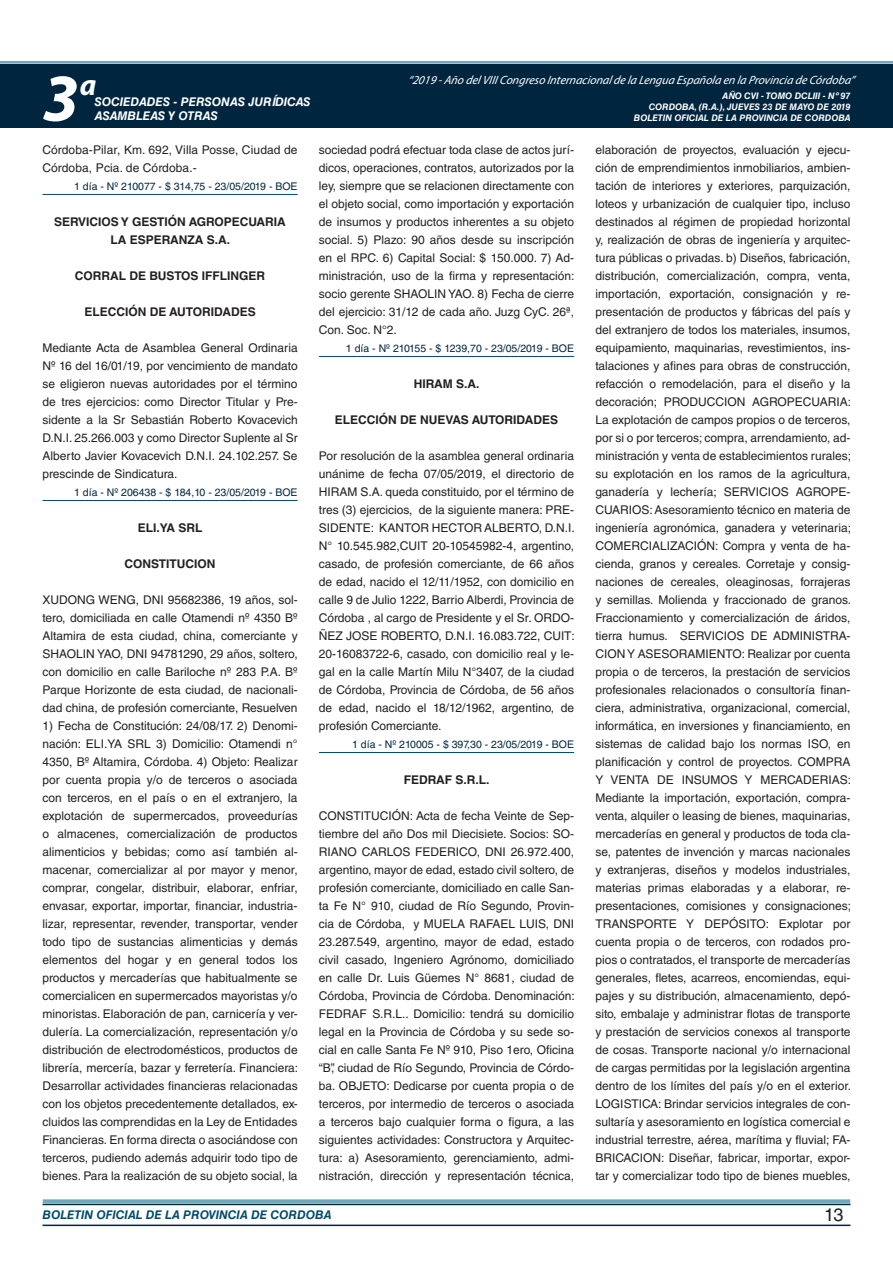
<style>
.page{position:relative;width:893px;height:1263px;background:#fff}
.page>*{position:absolute;margin:0;border:0;box-sizing:border-box;transform-origin:0 0}
.t1{font:italic 700 67.5px "Myriad Pro";color:#fff}
.t2{font:italic 700 30px "Myriad Pro";color:#fff}
.t3{font:18px "Helvetica LT Std";color:#231f20}
.t4{font:12px/18px "Helvetica LT Std";color:#231f20;text-align:justify}
.t5{font:700 12px/18px "Helvetica LT Std";color:#231f20}
.t6{font:italic 12px "Myriad Pro";color:#fff}
.t7{font:italic 700 12px "Helvetica LT Std";color:#fff}
.t8{font:italic 700 12px "Helvetica LT Std";color:#004b6c}
.t9{font:10.5px "Helvetica LT Std";color:#00263f}
.t10{font:italic 700 9px/10.8px "Helvetica LT Std";color:#fff;text-align:right}
</style>
<div class="page">
<div style="left:0;top:61px;width:893px;height:6px;background:#fff;opacity:.75"></div>
<div style="left:0;top:64px;width:893px;height:64px;background:#00263f"></div>
<hr style="left:43px;top:1224px;width:807px;height:2px;background:#00263f">
<div style="left:42px;top:1198px;width:809px;height:8px;background:#fff;opacity:.75"></div>
<hr style="left:43px;top:194px;width:255px;height:1px;background:#004b6c">
<hr style="left:43px;top:500px;width:255px;height:1px;background:#004b6c">
<hr style="left:319px;top:356px;width:255px;height:1px;background:#004b6c">
<hr style="left:319px;top:752px;width:255px;height:1px;background:#004b6c">
<h2 class="t2" style="left:80px;top:66px;width:18px">a</h2>
<p class="t6" style="left:408px;top:72px;width:448px">“2019 -Año delVIIICongreso Internacionalde la Lengua Esp añola en la Provincia de Córdoba”</p>
<h1 class="t1" style="left:43px;top:54px;width:38px">3</h1>
<p class="t10" style="left:634px;top:91px;width:218px">AÑO CVI - TOMO DCLIII - Nº 97<br>CORDOBA, (R.A.), JUEVES 23 DE MAYO DE 2019<br>BOLETIN OFICIAL DE LA PROVINCIA DE CORDOBA</p>
<p class="t7" style="left:95px;top:94px;width:217px">SOCIEDADES - PERSONAS JURÍDICAS</p>
<p class="t7" style="left:95px;top:109px;width:125px">ASAMBLEAS Y OTRAS</p>
<p class="t4" style="left:43px;top:141px;width:257px">Córdoba-Pilar, Km. 692, Villa Posse, Ciudad de<br>Córdoba, Pcia. de Córdoba.-</p>
<p class="t9" style="left:74px;top:180px;width:225px">1 día - Nº 210077 - $ 314,75 - 23/05/2019 - BOE</p>
<p class="t5" style="left:54px;top:212px;width:9px">SER</p>
<p class="t5" style="left:78px;top:212px;width:28px">VICIOS</p>
<p class="t5" style="left:121px;top:212px;width:21px">Y GES</p>
<p class="t5" style="left:157px;top:212px;width:15px">TIÓN</p>
<p class="t5" style="left:189px;top:212px;width:18px">AGRO</p>
<p class="t5" style="left:110px;top:212px;width:177px;text-indent:113px">PECUARIA<br>LA ESPERANZA S.A.</p>
<p class="t5" style="left:75px;top:266px;width:19px">CORR</p>
<p class="t5" style="left:110px;top:266px;width:49px">ALDE BUS</p>
<p class="t5" style="left:174px;top:266px;width:54px">TOS IFFLINGER</p>
<p class="t5" style="left:84px;top:302px;width:173px">ELECCIÓN DE AUTORIDADES</p>
<p class="t4" style="left:43px;top:339px;width:257px">Mediante Acta de Asamblea General Ordinaria Nº 16 del 16/01/19, por vencimiento de mandato se eligieron nuevas autoridades por el término de tres ejercicios: como Director Titular y Pre&shy;sidente a la Sr Sebastián Roberto Kovacevich D.N.I. 25.266.003 y como Director Suplente al Sr Alberto Javier Kovacevich D.N.I. 24.102.257. Se prescinde de Sindicatura.</p>
<p class="t9" style="left:74px;top:486px;width:225px">1 día - Nº 206438 - $ 184,10 - 23/05/2019 - BOE</p>
<p class="t5" style="left:138px;top:518px;width:50px">ELI .YA SRL</p>
<p class="t5" style="left:125px;top:554px;width:19px">CONS</p>
<p class="t5" style="left:159px;top:554px;width:43px">TITUCION</p>
<p class="t4" style="left:43px;top:591px;width:257px">XUDONG WENG, DNI 95682386, 19 años, sol&shy;tero, domiciliada en calle Otamendi nº 4350 Bº Altamira de esta ciudad, china, comerciante y SHAOLIN YAO, DNI 94781290, 29 años, soltero, con domicilio en calle Bariloche nº 283 P.A. Bº Parque Horizonte de esta ciudad, de nacionali&shy;dad china, de profesión comerciante, Resuelven</p>
<p class="t4" style="left:43px;top:717px;width:257px">1) Fecha de Constitución: 24/08/17. 2) Denomi&shy;nación: ELI.YA SRL 3) Domicilio: Otamendi n° 4350, Bº Altamira, Córdoba. 4) Objeto: Realizar por cuenta propia y/o de terceros o asociada con terceros, en el país o en el extranjero, la explotación de supermercados, proveedurías o almacenes, comercialización de productos alimenticios y bebidas; como así también al&shy;macenar, comercializar al por mayor y menor, comprar, congelar, distribuir, elaborar, enfriar, envasar, exportar, importar, financiar, industria&shy;lizar, representar, revender, transportar, vender todo tipo de sustancias alimenticias y demás elementos del hogar y en general todos los productos y mercaderías que habitualmente se comercialicen en supermercados mayoristas y/o minoristas. Elaboración de pan, carnicería y ver&shy;dulería. La comercialización, representación y/o distribución de electrodomésticos, productos de librería, mercería, bazar y ferretería. Financiera:<br>Desarrollar actividades financieras relacionadas con los objetos precedentemente detallados, ex&shy;cluidos las comprendidas en la Ley de Entidades Financieras. En forma directa o asociándose con terceros, pudiendo además adquirir todo tipo de bienes. Para la realización de su objeto social, la</p>
<p class="t4" style="left:319px;top:141px;width:257px">sociedad podrá efectuar toda clase de actos jurí&shy;dicos, operaciones, contratos, autorizados por la ley, siempre que se relacionen directamente con el objeto social, como importación y exportación de insumos y productos inherentes a su objeto social. 5) Plazo: 90 años desde su inscripción en el RPC. 6) Capital Social: $ 150.000. 7) Ad&shy;ministración, uso de la firma y representación: socio gerente SHAOLIN YAO. 8) Fecha de cierre del ejercicio: 31/12 de cada año. Juzg CyC. 26ª, Con. Soc. N°2.</p>
<p class="t9" style="left:346px;top:342px;width:230px">1 día - Nº 210155 - $ 1239,70 - 23/05/2019 - BOE</p>
<p class="t5" style="left:414px;top:374px;width:67px">HIRAM S.A.</p>
<p class="t5" style="left:335px;top:410px;width:225px">ELECCIÓN DE NUEVAS AUTORIDADES</p>
<p class="t4" style="left:319px;top:447px;width:257px">Por resolución de la asamblea general ordinaria unánime de fecha 07/05/2019, el directorio de HIRAM S.A. queda constituido, por el término de tres (3) ejercicios, de la siguiente manera: PRE-SIDENTE: KANTOR HECTOR ALBERTO, D.N.I.<br>N° 10.545.982,CUIT 20-10545982-4, argentino, casado, de profesión comerciante, de 66 años de edad, nacido el 12/11/1952, con domicilio en calle 9 de Julio 1222, Barrio Alberdi, Provincia de Córdoba , al cargo de Presidente y el Sr. ORDO-ÑEZ JOSE ROBERTO, D.N.I. 16.083.722, CUIT:<br>20-16083722-6, casado, con domicilio real y le&shy;gal en la calle Martín Milu N°3407, de la ciudad de Córdoba, Provincia de Córdoba, de 56 años de edad, nacido el 18/12/1962, argentino, de profesión Comerciante.</p>
<p class="t9" style="left:352px;top:738px;width:223px">1 día - Nº 210005 - $ 397,30 - 23/05/2019 - BOE</p>
<p class="t5" style="left:404px;top:770px;width:17px">FEDR</p>
<p class="t5" style="left:436px;top:770px;width:55px">AF S.R.L.</p>
<p class="t4" style="left:319px;top:807px;width:257px">CONSTITUCIÓN: Acta de fecha Veinte de Sep&shy;tiembre del año Dos mil Diecisiete. Socios: SO-RIANO CARLOS FEDERICO, DNI 26.972.400, argentino, mayor de edad, estado civil soltero, de profesión comerciante, domiciliado en calle San&shy;ta Fe N° 910, ciudad de Río Segundo, Provin&shy;cia de Córdoba, y MUELA RAFAEL LUIS, DNI 23.287.549, argentino, mayor de edad, estado civil casado, Ingeniero Agrónomo, domiciliado en calle Dr. Luis Güemes N° 8681, ciudad de Córdoba, Provincia de Córdoba. Denominación:<br>FEDRAF S.R.L.. Domicilio: tendrá su domicilio legal en la Provincia de Córdoba y su sede so&shy;cial en calle Santa Fe Nº 910, Piso 1ero, Oficina “B”, ciudad de Río Segundo, Provincia de Córdo&shy;ba. OBJETO: Dedicarse por cuenta propia o de terceros, por intermedio de terceros o asociada a terceros bajo cualquier forma o figura, a las siguientes actividades: Constructora y Arquitec&shy;tura: a) Asesoramiento, gerenciamiento, admi&shy;nistración, dirección y representación técnica,</p>
<p class="t4" style="left:595px;top:141px;width:257px">elaboración de proyectos, evaluación y ejecu&shy;ción de emprendimientos inmobiliarios, ambien&shy;tación de interiores y exteriores, parquización, loteos y urbanización de cualquier tipo, incluso destinados al régimen de propiedad horizontal y, realización de obras de ingeniería y arquitec&shy;tura públicas o privadas. b) Diseños, fabricación, distribución, comercialización, compra, venta, importación, exportación, consignación y re&shy;presentación de productos y fábricas del país y del extranjero de todos los materiales, insumos, equipamiento, maquinarias, revestimientos, ins&shy;talaciones y afines para obras de construcción, refacción o remodelación, para el diseño y la decoración; PRODUCCION AGROPECUARIA:<br>La explotación de campos propios o de terceros, por si o por terceros; compra, arrendamiento, ad&shy;ministración y venta de establecimientos rurales; su explotación en los ramos de la agricultura, ganadería y lechería; SERVICIOS AGROPE-CUARIOS: Asesoramiento técnico en materia de ingeniería agronómica, ganadera y veterinaria; COMERCIALIZACIÓN: Compra y venta de ha&shy;cienda, granos y cereales. Corretaje y consig&shy;naciones de cereales, oleaginosas, forrajeras y semillas. Molienda y fraccionado de granos.<br>Fraccionamiento y comercialización de áridos, tierra humus. SERVICIOS DE ADMINISTRA-CION Y ASESORAMIENTO: Realizar por cuenta propia o de terceros, la prestación de servicios profesionales relacionados o consultoría finan&shy;ciera, administrativa, organizacional, comercial, informática, en inversiones y financiamiento, en sistemas de calidad bajo los normas ISO, en planificación y control de proyectos. COMPRA Y VENTA DE INSUMOS Y MERCADERIAS:<br>Mediante la importación, exportación, compra&shy;venta, alquiler o leasing de bienes, maquinarias, mercaderías en general y productos de toda cla&shy;se, patentes de invención y marcas nacionales y extranjeras, diseños y modelos industriales, materias primas elaboradas y a elaborar, re&shy;presentaciones, comisiones y consignaciones; TRANSPORTE Y DEPÓSITO: Explotar por cuenta propia o de terceros, con rodados pro&shy;pios o contratados, el transporte de mercaderías generales, fletes, acarreos, encomiendas, equi&shy;pajes y su distribución, almacenamiento, depó&shy;sito, embalaje y administrar flotas de transporte y prestación de servicios conexos al transporte de cosas. Transporte nacional y/o internacional de cargas permitidas por la legislación argentina dentro de los límites del país y/o en el exterior.<br>LOGISTICA: Brindar servicios integrales de con&shy;sultaría y asesoramiento en logística comercial e industrial terrestre, aérea, marítima y fluvial; FA-BRICACION: Diseñar, fabricar, importar, expor&shy;tar y comercializar todo tipo de bienes muebles,</p>
<p class="t8" style="left:43px;top:1208px;width:290px">BOLETIN OFICIAL DE LA PROVINCIA DE CORDOBA</p>
<h3 class="t3" style="left:824px;top:1204px;width:21px">13</h3>
</div>
